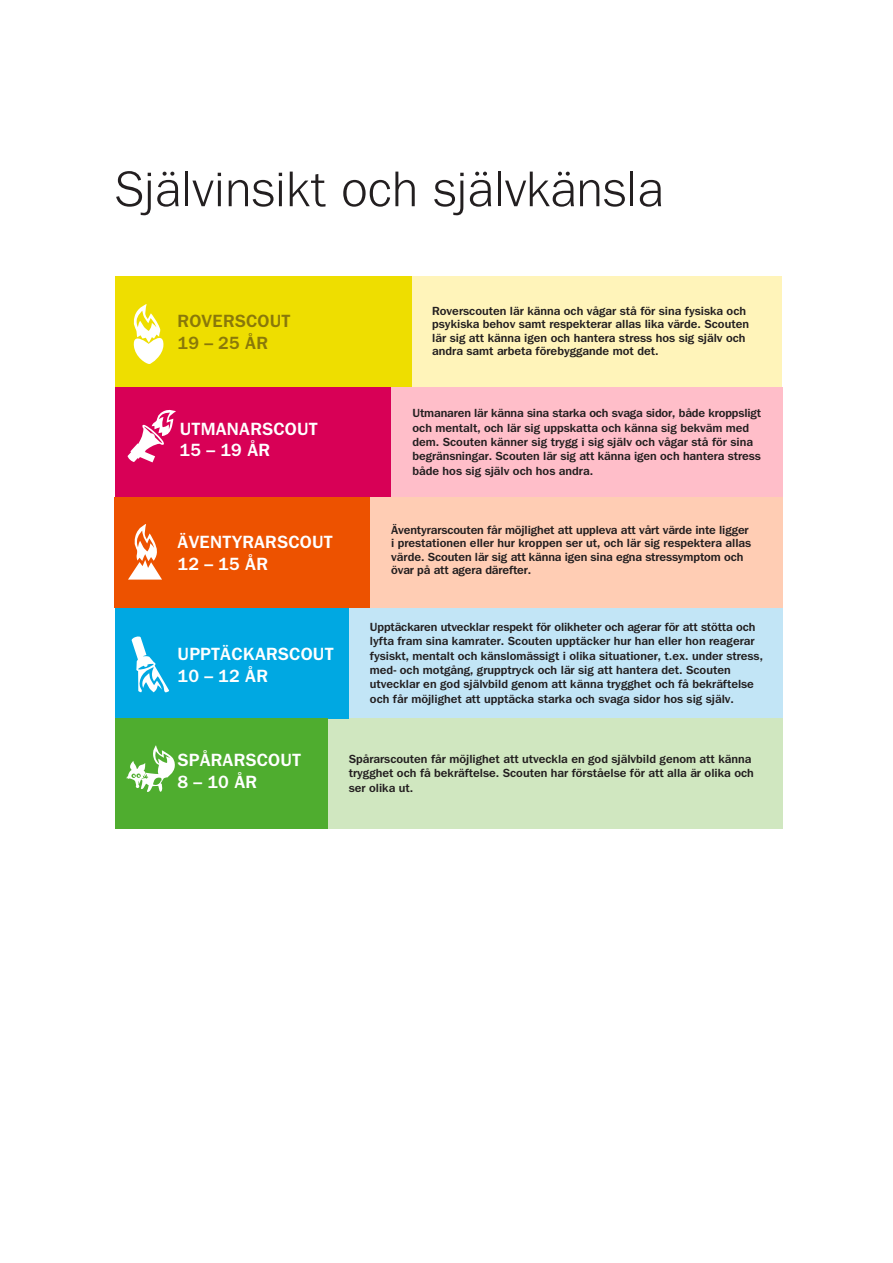
<style>
.page{position:relative;width:893px;height:1263px;background:#fff}
.page>*{position:absolute;margin:0;border:0;box-sizing:border-box;transform-origin:0 0}
.t1{font:51px "Tee Franklin";color:#231f20}
.t2{font:700 18px "Tee Franklin";letter-spacing:.015em;color:#fff}
.t3{font:700 18px "Tee Franklin";letter-spacing:.015em;color:#89780a}
.t4{font:700 12px/14.4px "Tee Franklin";color:#231f20}
</style>
<div class="page">
<div style="left:115px;top:276px;width:297px;height:111px;background:#eede00"></div>
<div style="left:412px;top:276px;width:370px;height:111px;background:#fff4ba"></div>
<div style="left:115px;top:387px;width:276px;height:110px;background:#d80056"></div>
<div style="left:391px;top:387px;width:391px;height:110px;background:#ffbec9"></div>
<div style="left:349px;top:497px;width:433px;height:111px;background:#ffcdb4"></div>
<div style="left:306px;top:608px;width:476px;height:111px;background:#c2e5f6"></div>
<div style="left:264px;top:719px;width:518px;height:110px;background:#d0e7c0"></div>
<svg style="left:134px;top:304px;width:29px;height:60px"></svg>
<svg style="left:128px;top:410px;width:48px;height:52px"></svg>
<div style="left:115px;top:497px;width:255px;height:111px;background:#ed5200"></div>
<svg style="left:128px;top:524px;width:34px;height:56px"></svg>
<div style="left:115px;top:608px;width:234px;height:111px;background:#00a8e2"></div>
<svg style="left:132px;top:636px;width:37px;height:56px"></svg>
<div style="left:115px;top:719px;width:212px;height:110px;background:#4fad2f"></div>
<svg style="left:126px;top:745px;width:49px;height:47px"></svg>
<p class="t1" style="left:115px;top:160px;width:550px">Självinsikt och självkänsla</p>
<p class="t3" style="left:178px;top:310px;width:114px">ROVERSCOUT</p>
<p class="t3" style="left:178px;top:332px;width:92px">19 – 25 ÅR</p>
<p class="t4" style="left:432px;top:304px;width:318px;line-height:13.5px">Roverscouten lär känna och vågar stå för sina fysiska och psykiska behov samt respekterar allas lika värde. Scouten lär sig att känna igen och hantera stress hos sig själv och andra samt arbeta förebyggande mot det.</p>
<p class="t2" style="left:180px;top:418px;width:140px">UTMANARSCOUT</p>
<p class="t2" style="left:180px;top:440px;width:92px">15 – 19 ÅR</p>
<p class="t4" style="left:412px;top:406px;width:350px">Utmanaren lär känna sina starka och svaga sidor, både kroppsligt</p>
<p class="t4" style="left:412px;top:420px;width:350px">och mentalt, och lär sig uppskatta och känna sig bekväm med dem. Scouten känner sig trygg i sig själv och vågar stå för sina begränsningar. Scouten lär sig att känna igen och hantera stress både hos sig själv och hos andra.</p>
<p class="t2" style="left:178px;top:531px;width:157px">ÄVENTYRARSCOUT</p>
<p class="t2" style="left:178px;top:553px;width:92px">12 – 15 ÅR</p>
<p class="t4" style="left:391px;top:523px;width:362px;line-height:13.5px">Äventyrarscouten får möjlighet att uppleva att vårt värde inte ligger i prestationen eller hur kroppen ser ut, och lär sig respektera allas värde. Scouten lär sig att känna igen sina egna stressymptom och</p>
<p class="t4" style="left:391px;top:563px;width:142px">övar på att agera därefter.</p>
<p class="t2" style="left:178px;top:643px;width:157px">UPPTÄCKARSCOUT</p>
<p class="t2" style="left:178px;top:665px;width:92px">10 – 12 ÅR</p>
<p class="t4" style="left:370px;top:619px;width:394px">Upptäckaren utvecklar respekt för olikheter och agerar för att stötta och lyfta fram sina kamrater. Scouten upptäcker hur han eller hon reagerar fysiskt, mentalt och känslomässigt i olika situationer, t.ex. under stress,</p>
<p class="t4" style="left:370px;top:663px;width:386px">med- och motgång, grupptryck och lär sig att hantera det. Scouten utvecklar en god självbild genom att känna trygghet och få bekräftelse och får möjlighet att upptäcka starka och svaga sidor hos sig själv.</p>
<p class="t2" style="left:178px;top:749px;width:125px">SPÅRARSCOUT</p>
<p class="t2" style="left:178px;top:771px;width:81px">8 – 10 ÅR</p>
<p class="t4" style="left:349px;top:751px;width:407px">Spårarscouten får möjlighet att utveckla en god självbild genom att känna trygghet och få bekräftelse. Scouten har förståelse för att alla är olika och ser olika ut.</p>
</div>
